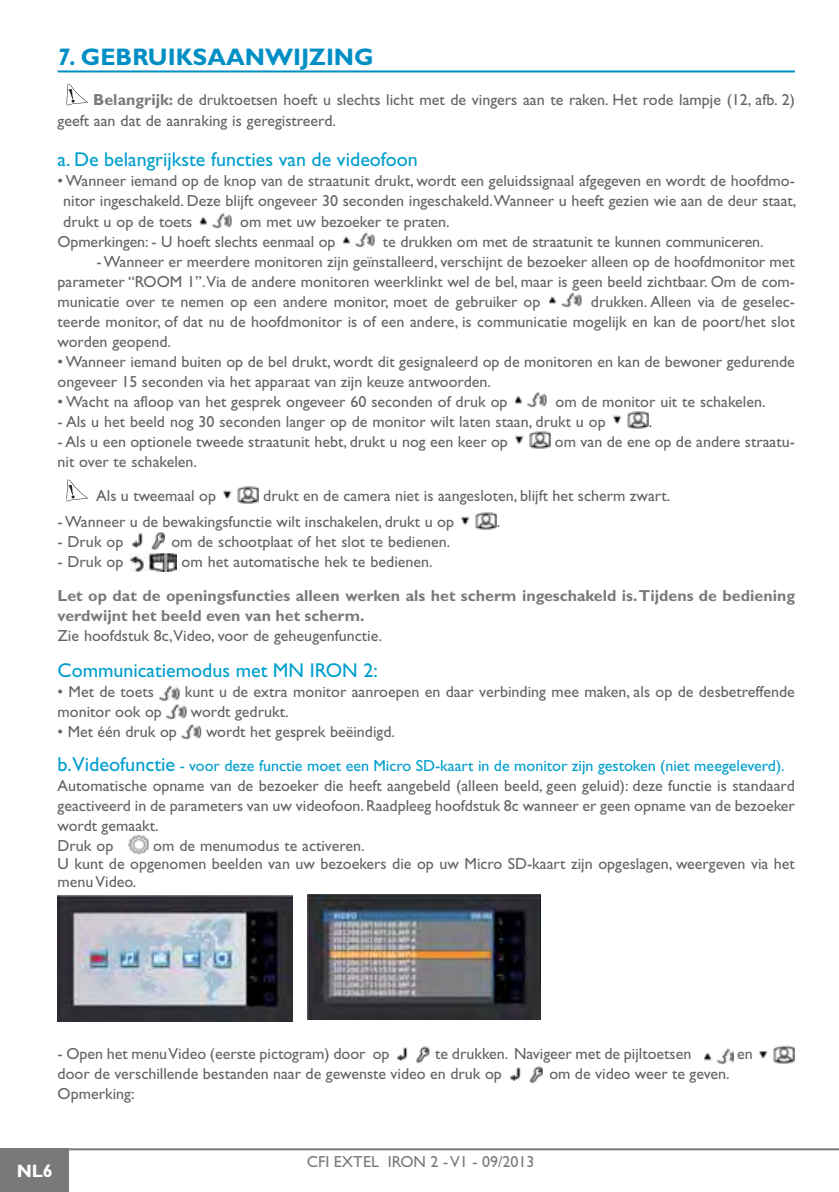
<style>
.page{position:relative;width:839px;height:1192px;background:#fff}
.page>*{position:absolute;margin:0;border:0;box-sizing:border-box;transform-origin:0 0}
.t1{font:700 24px "Gill Sans";color:#008fc5}
.t2{font:20px "Gill Sans";color:#009fce}
.t3{font:700 18px "Gill Sans";color:#fff}
.t4{font:16px/20px "Gill Sans";color:#636466}
.t5{font:16px/33.6px "Gill Sans";color:#009fce}
.t6{font:700 16px/34px "Gill Sans";color:#797a7d}
.t7{font:16px "Gill Sans";color:#797a7d}
.s1{font-style:italic}
.s2{font-weight:700;color:#797a7d}
.s3{font-weight:400;color:#636466}
.s4{color:#636466}
.s5{font-size:20.2px}
</style>
<div class="page">
<hr style="left:1px;top:1148px;width:838px;height:2px;background:#797a7d">
<div style="left:1px;top:1148px;width:68px;height:43px;background:#797a77"></div>
<hr style="left:58px;top:70px;width:737px;height:2px;background:#008fc5">
<hr style="left:66px;top:83px;width:2px;height:22px;background:#231f20">
<svg style="left:67px;top:83px;width:22px;height:22px"></svg>
<img style="left:199px;top:213px;width:32px;height:16px">
<img style="left:343px;top:232px;width:31px;height:16px">
<img style="left:549px;top:292px;width:32px;height:16px">
<img style="left:515px;top:392px;width:32px;height:16px">
<img style="left:612px;top:411px;width:36px;height:18px">
<img style="left:514px;top:431px;width:36px;height:18px">
<hr style="left:66px;top:479px;width:2px;height:22px;background:#231f20">
<svg style="left:67px;top:479px;width:22px;height:22px"></svg>
<img style="left:222px;top:486px;width:36px;height:18px">
<img style="left:460px;top:512px;width:36px;height:18px">
<img style="left:132px;top:532px;width:32px;height:18px">
<img style="left:130px;top:553px;width:47px;height:18px">
<img style="left:159px;top:685px;width:20px;height:17px">
<img style="left:166px;top:704px;width:20px;height:16px">
<img style="left:181px;top:724px;width:20px;height:16px">
<img style="left:128px;top:835px;width:20px;height:20px">
<img style="left:58px;top:895px;width:234px;height:126px">
<img style="left:307px;top:894px;width:233px;height:125px">
<img style="left:397px;top:1046px;width:33px;height:17px">
<img style="left:704px;top:1048px;width:29px;height:17px">
<img style="left:758px;top:1045px;width:36px;height:18px">
<img style="left:510px;top:1066px;width:33px;height:17px">
<p class="t1" style="left:58px;top:48px;width:318px"><span class="s1">7.</span> GEBRUIKSAANWIJZING</p>
<p class="t4" style="left:58px;top:91px;width:738px;text-indent:36px"><span class="s2">Belangrijk:</span> de druktoetsen hoeft u slechts licht met de vingers aan te raken. Het rode lampje (12, afb. 2) geeft aan dat de aanraking is geregistreerd.</p>
<p class="t2" style="left:58px;top:153px;width:362px">a. De belangrijkste functies van de videofoon</p>
<p class="t4" style="left:63px;top:173px;width:734px;text-align:justify;text-indent:-6px">• Wanneer iemand op de knop van de straatunit drukt, wordt een geluidssignaal afgegeven en wordt de hoofdmo&shy;nitor ingeschakeld. Deze blijft ongeveer 30 seconden ingeschakeld. Wanneer u heeft gezien wie aan de deur staat, drukt u op de toets</p>
<p class="t4" style="left:58px;top:213px;width:393px;text-indent:183px">om met uw bezoeker te praten.<br>Opmerkingen: - U hoeft slechts eenmaal op</p>
<p class="t4" style="left:383px;top:233px;width:382px">te drukken om met de straatunit te kunnen communiceren.</p>
<p class="t4" style="left:58px;top:253px;width:739px;text-align:justify;text-indent:39px">- Wanneer er meerdere monitoren zijn geïnstalleerd, verschijnt de bezoeker alleen op de hoofdmonitor met parameter “ROOM 1”.Via de andere monitoren weerklinkt wel de bel, maar is geen beeld zichtbaar. Om de com&shy;municatie over te nemen op een andere monitor, moet de gebruiker op</p>
<p class="t4" style="left:58px;top:293px;width:739px;text-align:justify;text-indent:533px">drukken. Alleen via de geselec&shy;teerde monitor, of dat nu de hoofdmonitor is of een andere, is communicatie mogelijk en kan de poort/het slot worden geopend.</p>
<p class="t4" style="left:58px;top:353px;width:738px">• Wanneer iemand buiten op de bel drukt, wordt dit gesignaleerd op de monitoren en kan de bewoner gedurende ongeveer 15 seconden via het apparaat van zijn keuze antwoorden.</p>
<p class="t4" style="left:58px;top:393px;width:451px">• Wacht na afloop van het gesprek ongeveer 60 seconden of druk op</p>
<p class="t4" style="left:555px;top:393px;width:211px">om de monitor uit te schakelen.</p>
<p class="t4" style="left:58px;top:413px;width:549px">- Als u het beeld nog 30 seconden langer op de monitor wilt laten staan, drukt u op</p>
<p class="t4" style="left:648px;top:413px;width:5px">.</p>
<p class="t4" style="left:58px;top:433px;width:452px">- Als u een optionele tweede straatunit hebt, drukt u nog een keer op</p>
<p class="t4" style="left:555px;top:433px;width:241px">om van de ene op de andere straatu-</p>
<p class="t4" style="left:96px;top:446px;width:121px;line-height:34.4px;text-indent:-39px">nit over te schakelen.<br>Als u tweemaal op</p>
<p class="t4" style="left:263px;top:487px;width:409px">drukt en de camera niet is aangesloten, blijft het scherm zwart.</p>
<p class="t4" style="left:58px;top:513px;width:398px">- Wanneer u de bewakingsfunctie wilt inschakelen, drukt u op</p>
<p class="t4" style="left:496px;top:513px;width:5px">.</p>
<p class="t4" style="left:58px;top:533px;width:67px">- Druk op</p>
<p class="t4" style="left:171px;top:533px;width:280px">om de schootplaat of het slot te bedienen.</p>
<p class="t4" style="left:58px;top:553px;width:67px">- Druk op</p>
<p class="t6" style="left:58px;top:546px;width:739px;text-indent:124px"><span class="s3">om het automatische hek te bedienen.<br></span>Let op dat de openingsfuncties alleen werken als het scherm ingeschakeld is. Tijdens de bediening</p>
<p class="t4" style="left:58px;top:607px;width:326px"><span class="s2">verdwijnt het beeld even van het scherm.<br></span>Zie hoofdstuk 8c,Video, voor de geheugenfunctie.</p>
<p class="t2" style="left:58px;top:663px;width:321px">Communicatiemodus met MN IRON 2:</p>
<p class="t4" style="left:58px;top:683px;width:98px">• Met de toets</p>
<p class="t4" style="left:185px;top:683px;width:611px">kunt u de extra monitor aanroepen en daar verbinding mee maken, als op de desbetreffende</p>
<p class="t4" style="left:58px;top:703px;width:106px">monitor ook op</p>
<p class="t4" style="left:191px;top:703px;width:99px">wordt gedrukt.</p>
<p class="t4" style="left:58px;top:723px;width:121px">• Met één druk op</p>
<p class="t5" style="left:58px;top:716px;width:728px;text-indent:148px"><span class="s4">wordt het gesprek beëindigd.<br></span><span class="s5">b.Videofunctie</span> - voor deze functie moet een Micro SD-kaart in de monitor zijn gestoken (niet meegeleverd).</p>
<p class="t4" style="left:58px;top:777px;width:738px">Automatische opname van de bezoeker die heeft aangebeld (alleen beeld, geen geluid): deze functie is standaard geactiveerd in de parameters van uw videofoon. Raadpleeg hoofdstuk 8c wanneer er geen opname van de bezoeker wordt gemaakt.<br>Druk op</p>
<p class="t4" style="left:58px;top:838px;width:738px;line-height:18px;text-indent:96px">om de menumodus te activeren.<br>U kunt de opgenomen beelden van uw bezoekers die op uw Micro SD-kaart zijn opgeslagen, weergeven via het menu Video.</p>
<p class="t4" style="left:58px;top:1045px;width:333px">- Open het menu Video (eerste pictogram) door op</p>
<p class="t4" style="left:435px;top:1045px;width:257px">te drukken. Navigeer met de pijltoetsen</p>
<p class="t4" style="left:737px;top:1045px;width:17px">en</p>
<p class="t4" style="left:58px;top:1065px;width:446px">door de verschillende bestanden naar de gewenste video en druk op</p>
<p class="t4" style="left:549px;top:1065px;width:182px">om de video weer te geven.</p>
<p class="t4" style="left:58px;top:1085px;width:79px">Opmerking:</p>
<p class="t3" style="left:17px;top:1164px;width:38px">NL6</p>
<p class="t7" style="left:307px;top:1156px;width:229px">CFI EXTEL IRON 2 - V1 - 09/2013</p>
</div>
